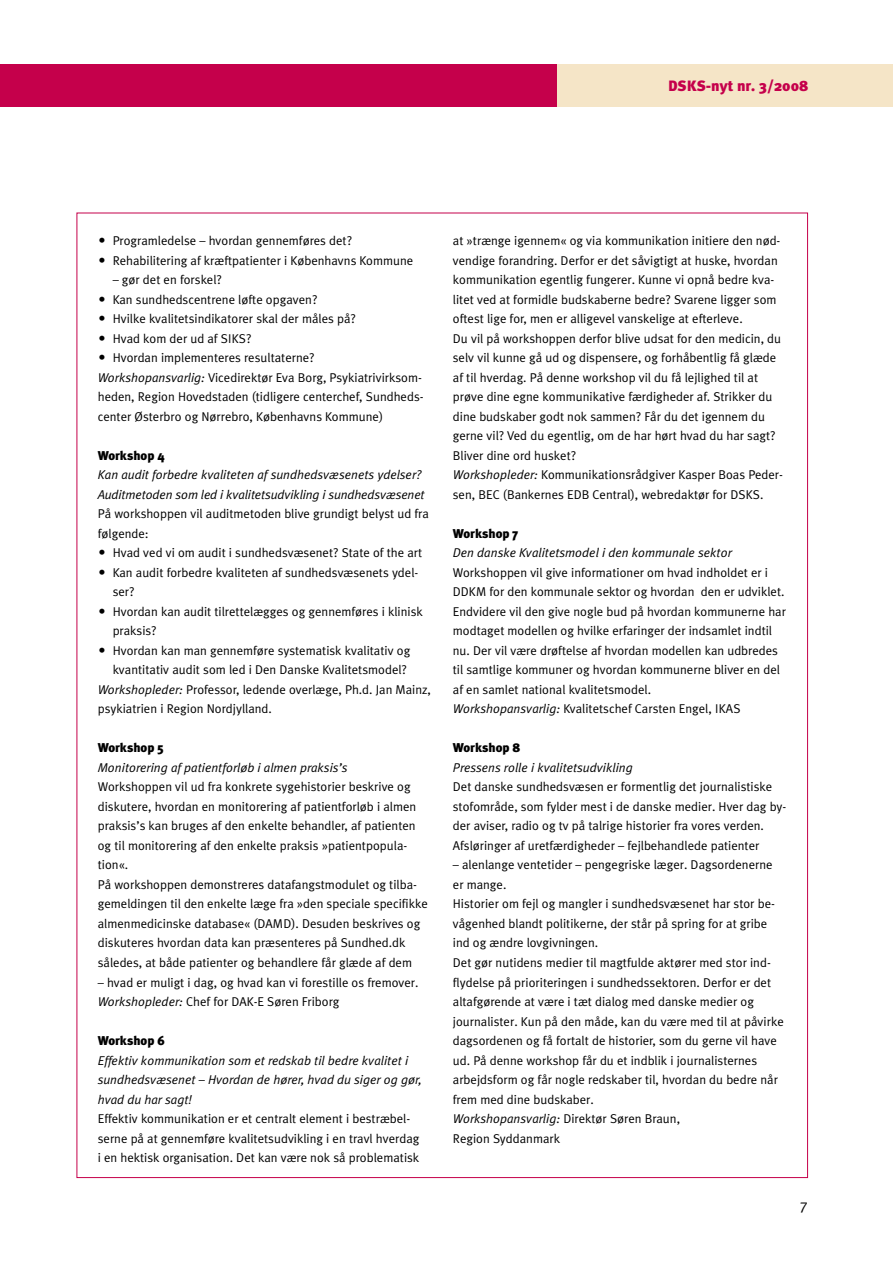
<style>
.page{position:relative;width:893px;height:1263px;background:#fff}
.page>*{position:absolute;margin:0;border:0;box-sizing:border-box;transform-origin:0 0}
.t1{font:900 15px "Meta Plus";color:#c5004b}
.t2{font:12.75px/19.5px "Meta Plus Normal";color:#000}
.t3{font:italic 12.75px/19.5px "Meta Plus Normal";color:#000}
.t4{font:900 12.75px "Meta Plus";color:#000}
.s1{font-style:italic}
.s2{font-style:normal}
</style>
<div class="page">
<div style="left:0;top:64px;width:557px;height:42px;background:#c5004b"></div>
<div style="left:557px;top:64px;width:336px;height:42px;background:#f5e5c7"></div>
<p class="t1" style="left:668px;top:77px;width:142px">DSKS-nyt nr. 3/2008</p>
<p class="t2" style="left:113px;top:231px;width:302px">Programledelse – hvordan gennemføres det?<br>Rehabilitering af kræftpatienter i Københavns Kommune</p>
<p class="t2" style="left:113px;top:270px;width:111px">– gør det en forskel?</p>
<p class="t2" style="left:113px;top:290px;width:206px">Kan sundhedscentrene løfte opgaven?</p>
<p class="t2" style="left:113px;top:309px;width:245px">Hvilke kvalitetsindikatorer skal der måles på?</p>
<p class="t2" style="left:113px;top:329px;width:140px">Hvad kom der ud af SIKS?</p>
<p class="t2" style="left:113px;top:348px;width:204px">Hvordan implementeres resultaterne?</p>
<p class="t2" style="left:98px;top:368px;width:326px"><span class="s1">Workshopansvarlig:</span> Vicedirektør Eva Borg, Psykiatrivirksom-</p>
<p class="t2" style="left:98px;top:387px;width:327px">heden, Region Hovedstaden (tidligere centerchef, Sundheds-</p>
<p class="t2" style="left:98px;top:407px;width:287px">center Østerbro og Nørrebro, Københavns Kommune)</p>
<p class="t4" style="left:98px;top:448px;width:69px">Workshop 4</p>
<p class="t3" style="left:98px;top:465px;width:328px">Kan audit forbedre kvaliteten af sundhedsvæsenets ydelser?<br>Auditmetoden som led i kvalitetsudvikling i sundhedsvæsenet</p>
<p class="t2" style="left:98px;top:504px;width:332px">På workshoppen vil auditmetoden blive grundigt belyst ud fra følgende:</p>
<p class="t2" style="left:113px;top:543px;width:311px">Hvad ved vi om audit i sundhedsvæsenet? State of the art</p>
<p class="t2" style="left:113px;top:563px;width:307px">Kan audit forbedre kvaliteten af sundhedsvæsenets ydel-</p>
<p class="t2" style="left:113px;top:582px;width:23px">ser?</p>
<p class="t2" style="left:113px;top:602px;width:312px">Hvordan kan audit tilrettelægges og gennemføres i klinisk</p>
<p class="t2" style="left:113px;top:621px;width:46px">praksis?</p>
<p class="t2" style="left:113px;top:641px;width:299px">Hvordan kan man gennemføre systematisk kvalitativ og</p>
<p class="t2" style="left:113px;top:660px;width:296px">kvantitativ audit som led i Den Danske Kvalitetsmodel?</p>
<p class="t2" style="left:98px;top:680px;width:335px"><span class="s1">Workshopleder:</span> Professor, ledende overlæge, Ph.d. Jan Mainz,</p>
<p class="t2" style="left:98px;top:699px;width:176px">psykiatrien i Region Nordjylland.</p>
<p class="t4" style="left:98px;top:740px;width:67px">Workshop 5</p>
<p class="t3" style="left:98px;top:758px;width:251px">Monitorering af patientforløb i almen praksis’s</p>
<p class="t2" style="left:98px;top:777px;width:332px">Workshoppen vil ud fra konkrete sygehistorier beskrive og diskutere, hvordan en monitorering af patientforløb i almen praksis’s kan bruges af den enkelte behandler, af patienten og til monitorering af den enkelte praksis »patientpopula&shy;tion«.<br>På workshoppen demonstreres datafangstmodulet og tilba&shy;gemeldingen til den enkelte læge fra »den speciale specifikke almenmedicinske database« (DAMD). Desuden beskrives og diskuteres hvordan data kan præsenteres på Sundhed.dk således, at både patienter og behandlere får glæde af dem</p>
<p class="t2" style="left:98px;top:972px;width:322px">– hvad er muligt i dag, og hvad kan vi forestille os fremover.<br><span class="s1">Workshopleder:</span> Chef for DAK-E Søren Friborg</p>
<p class="t4" style="left:98px;top:1033px;width:68px">Workshop 6</p>
<p class="t3" style="left:98px;top:1050px;width:326px">Effektiv kommunikation som et redskab til bedre kvalitet i sundhedsvæsenet <span class="s2">–</span> Hvordan de hører, hvad du siger og gør, hvad du har sagt!</p>
<p class="t2" style="left:98px;top:1109px;width:323px">Effektiv kommunikation er et centralt element i bestræbel&shy;serne på at gennemføre kvalitetsudvikling i en travl hverdag i en hektisk organisation. Det kan være nok så problematisk</p>
<p class="t2" style="left:453px;top:231px;width:332px">at »trænge igennem« og via kommunikation initiere den nød&shy;vendige forandring. Derfor er det såvigtigt at huske, hvordan kommunikation egentlig fungerer. Kunne vi opnå bedre kva&shy;litet ved at formidle budskaberne bedre? Svarene ligger som oftest lige for, men er alligevel vanskelige at efterleve.<br>Du vil på workshoppen derfor blive udsat for den medicin, du selv vil kunne gå ud og dispensere, og forhåbentlig få glæde af til hverdag. På denne workshop vil du få lejlighed til at prøve dine egne kommunikative færdigheder af. Strikker du dine budskaber godt nok sammen? Får du det igennem du gerne vil? Ved du egentlig, om de har hørt hvad du har sagt?<br>Bliver dine ord husket?<br><span class="s1">Workshopleder:</span> Kommunikationsrådgiver Kasper Boas Peder&shy;sen, BEC (Bankernes EDB Central), webredaktør for DSKS.</p>
<p class="t4" style="left:453px;top:526px;width:67px">Workshop 7</p>
<p class="t3" style="left:453px;top:543px;width:280px">Den danske Kvalitetsmodel i den kommunale sektor</p>
<p class="t2" style="left:453px;top:563px;width:335px">Workshoppen vil give informationer om hvad indholdet er i DDKM for den kommunale sektor og hvordan den er udviklet.<br>Endvidere vil den give nogle bud på hvordan kommunerne har modtaget modellen og hvilke erfaringer der indsamlet indtil nu. Der vil være drøftelse af hvordan modellen kan udbredes til samtlige kommuner og hvordan kommunerne bliver en del af en samlet national kvalitetsmodel.<br><span class="s1">Workshopansvarlig:</span> Kvalitetschef Carsten Engel, IKAS</p>
<p class="t4" style="left:453px;top:740px;width:69px">Workshop 8</p>
<p class="t3" style="left:453px;top:758px;width:181px">Pressens rolle i kvalitetsudvikling</p>
<p class="t2" style="left:453px;top:777px;width:335px">Det danske sundhedsvæsen er formentlig det journalistiske stofområde, som fylder mest i de danske medier. Hver dag by&shy;der aviser, radio og tv på talrige historier fra vores verden.<br>Afsløringer af uretfærdigheder – fejlbehandlede patienter</p>
<p class="t2" style="left:453px;top:855px;width:332px">– alenlange ventetider – pengegriske læger. Dagsordenerne er mange.<br>Historier om fejl og mangler i sundhedsvæsenet har stor be&shy;vågenhed blandt politikerne, der står på spring for at gribe ind og ændre lovgivningen.<br>Det gør nutidens medier til magtfulde aktører med stor ind&shy;flydelse på prioriteringen i sundhedssektoren. Derfor er det altafgørende at være i tæt dialog med danske medier og journalister. Kun på den måde, kan du være med til at påvirke dagsordenen og få fortalt de historier, som du gerne vil have ud. På denne workshop får du et indblik i journalisternes arbejdsform og får nogle redskaber til, hvordan du bedre når frem med dine budskaber.<br><span class="s1">Workshopansvarlig:</span> Direktør Søren Braun,<br>Region Syddanmark</p>
</div>
